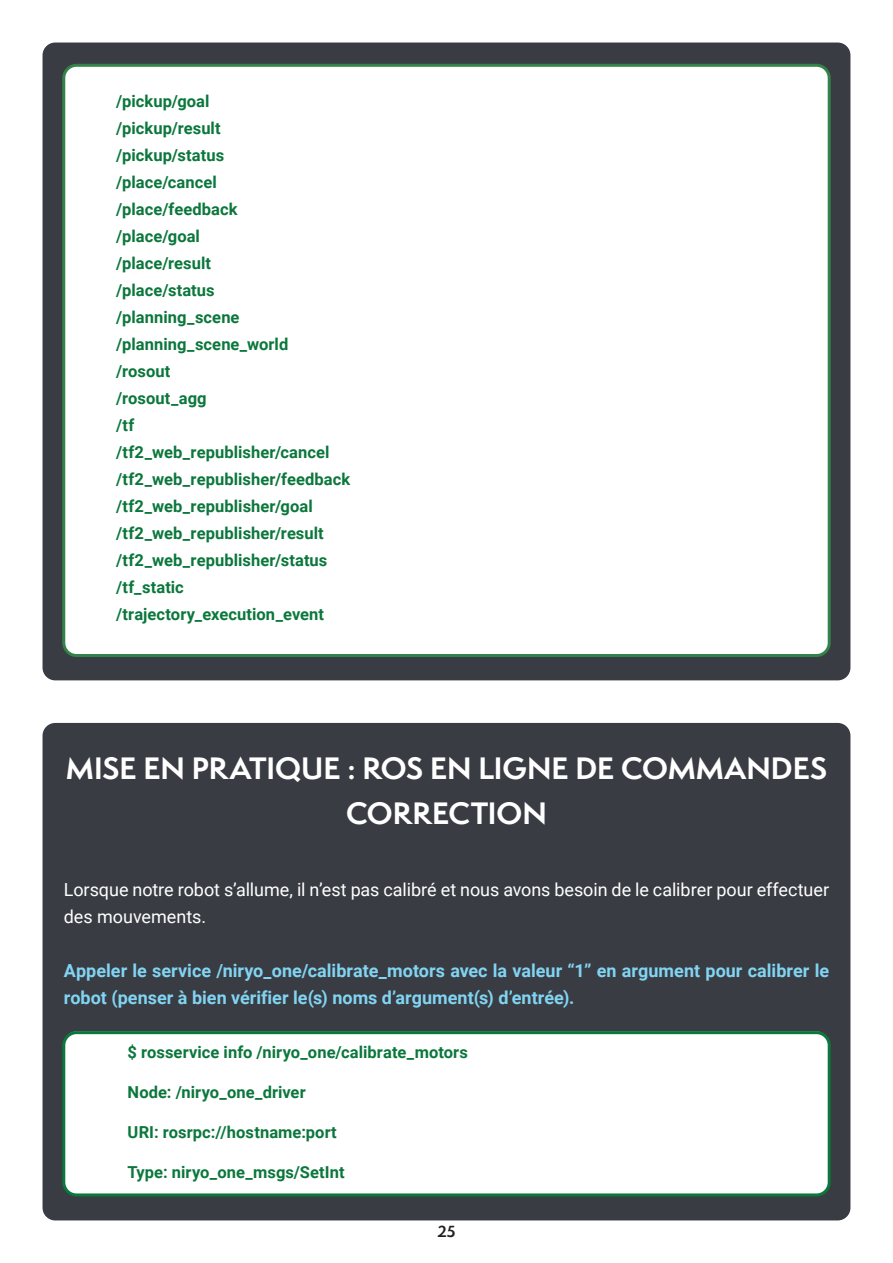
<style>
.page{position:relative;width:893px;height:1263px;background:#fff}
.page>*{position:absolute;margin:0;border:0;box-sizing:border-box;transform-origin:0 0}
.t1{font:700 28.5px/45px "Semplicita Pro";color:#fff;text-align:center}
.t2{font:700 18px/27px "Roboto";color:#81d4f2}
.t3{font:18px/27px "Roboto";letter-spacing:-.005em;color:#fff}
.t4{font:700 16.5px/27px "Roboto";letter-spacing:.005em;color:#0b773c}
.t5{font:700 15px "Semplicita Pro";color:#231f20}
</style>
<div class="page">
<div style="left:43px;top:43px;width:807px;height:637px;background:#393c43;border-radius:13px"></div>
<div style="left:64px;top:65px;width:765px;height:590px;background:#fff;border-radius:13px"></div>
<div style="left:62px;top:64px;width:769px;height:593px;border:3px solid #33824a;border-radius:13px"></div>
<div style="left:43px;top:723px;width:807px;height:497px;background:#393c43;border-radius:13px"></div>
<div style="left:64px;top:1031px;width:765px;height:164px;background:#fff;border-radius:13px"></div>
<div style="left:62px;top:1031px;width:769px;height:165px;border:3px solid #0a783c;border-radius:13px"></div>
<p class="t4" style="left:116px;top:87px;width:235px">/pickup/goal<br>/pickup/result<br>/pickup/status<br>/place/cancel<br>/place/feedback<br>/place/goal<br>/place/result<br>/place/status<br>/planning_scene /planning_scene_world<br>/rosout<br>/rosout_agg<br>/tf /tf2_web_republisher/cancel /tf2_web_republisher/feedback /tf2_web_republisher/goal /tf2_web_republisher/result /tf2_web_republisher/status /tf_static /trajectory_execution_event</p>
<h1 class="t1" style="left:66px;top:746px;width:763px">MISE EN PRATIQUE : ROS EN LIGNE DE COMMANDES<br>CORRECTION</h1>
<p class="t3" style="left:64px;top:876px;width:767px">Lorsque notre robot s’allume, il n’est pas calibré et nous avons besoin de le calibrer pour effectuer des mouvements.</p>
<p class="t2" style="left:64px;top:957px;width:767px">Appeler le service /niryo_one/calibrate_motors avec la valeur “1” en argument pour calibrer le robot (penser à bien vérifier le(s) noms d’argument(s) d’entrée).</p>
<p class="t4" style="left:128px;top:1038px;width:342px">$ rosservice info /niryo_one/calibrate_motors</p>
<p class="t4" style="left:128px;top:1078px;width:180px">Node: /niryo_one_driver</p>
<p class="t4" style="left:128px;top:1118px;width:211px">URI: rosrpc://hostname:port</p>
<p class="t4" style="left:128px;top:1158px;width:219px">Type: niryo_one_msgs/SetInt</p>
<p class="t5" style="left:437px;top:1220px;width:20px">25</p>
</div>
